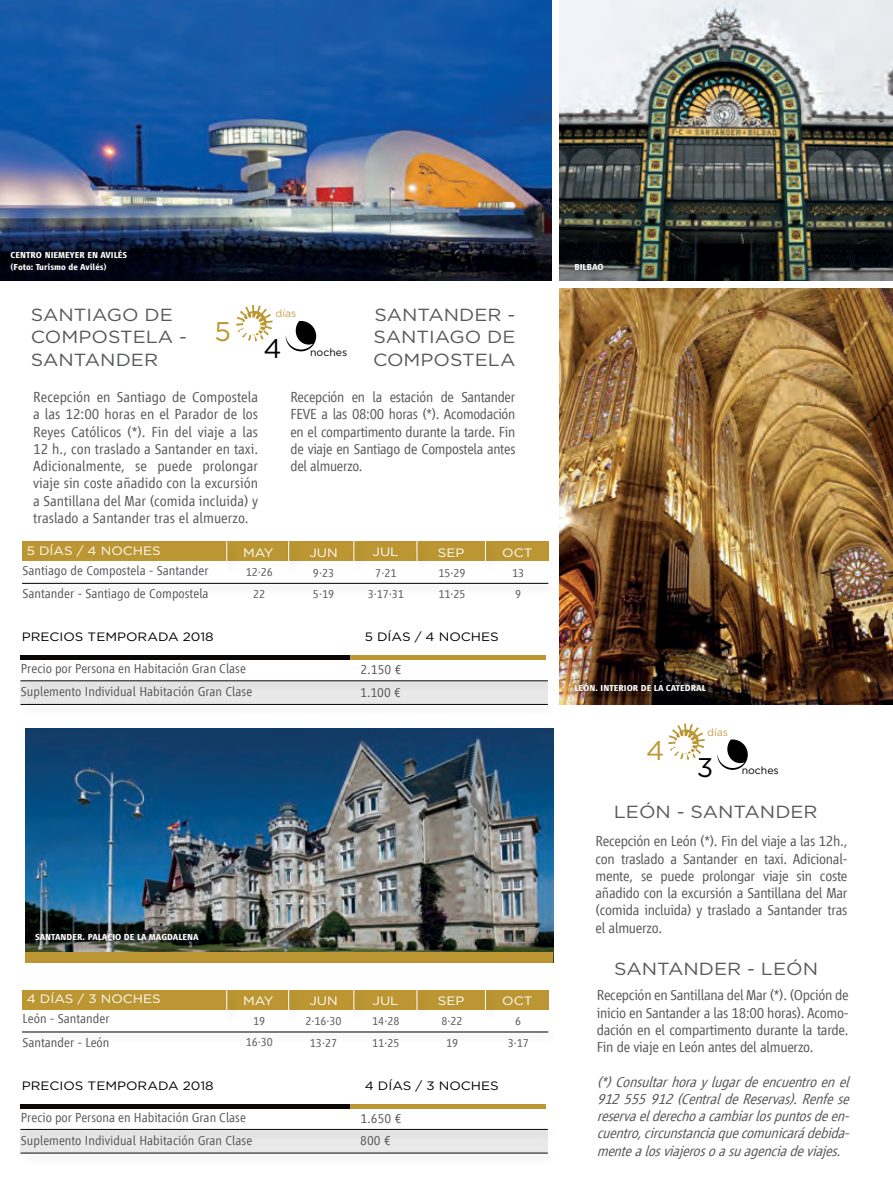
<style>
.page{position:relative;width:893px;height:1191px;background:#fff}
.page>*{position:absolute;margin:0;border:0;box-sizing:border-box;transform-origin:0 0}
.t1{font:27px "Gotham";color:#bb9632}
.t2{font:27px "Gotham";color:#000}
.t3{font:17.55px/22.5px "Gotham";color:#57585a;scale:1.11 1}
.t4{font:300 15px/17.2px "Renfe Vialog";letter-spacing:-.02em;color:#57585a;text-align:justify}
.t5{font:italic 300 15px/17.2px "Renfe Vialog";color:#57585a;text-align:justify}
.t6{font:300 13.5px "Renfe Vialog";color:#57585a}
.t7{font:12.15px "Gotham";color:#000;scale:1.11 1}
.titulo_tabla{font:12.15px "Gotham";color:#fff;scale:1.11 1}
.t8{font:300 12px "Renfe Vialog";color:#57585a}
.t9{font:10.5px "Gotham";color:#000}
.t10{font:10.5px "Gotham";color:#c4a24a}
._05_PIE_DE_FOTO{font:700 9px "Renfe Vialog";color:#fff}
</style>
<div class="page">
<img style="left:560px;top:289px;width:333px;height:415px">
<img style="left:0;top:0;width:551px;height:280px">
<img style="left:25px;top:728px;width:528px;height:224px">
<img style="left:560px;top:0;width:333px;height:280px">
<div style="left:567px;top:255px;width:44px;height:23px;background:#231f20;opacity:.75"></div>
<div style="left:567px;top:675px;width:146px;height:23px;background:#231f20;opacity:.75"></div>
<div style="left:3px;top:243px;width:132px;height:35px;background:#231f20;opacity:.75"></div>
<div style="left:28px;top:926px;width:178px;height:22px;background:#231f20;opacity:.75"></div>
<svg style="left:236px;top:305px;width:37px;height:36px"></svg>
<svg style="left:286px;top:321px;width:30px;height:30px"></svg>
<svg style="left:668px;top:723px;width:37px;height:37px"></svg>
<svg style="left:717px;top:739px;width:31px;height:31px"></svg>
<div style="left:25px;top:952px;width:528px;height:11px;background:#bb9632"></div>
<div style="left:20px;top:681px;width:528px;height:23px;background:#e9e9e9"></div>
<hr style="left:20px;top:655px;width:334px;height:4px;background:#0c0806">
<hr style="left:350px;top:655px;width:196px;height:4px;background:#bb9632">
<div style="left:19px;top:676px;width:539px;height:17px;background:#231f20;opacity:.75"></div>
<hr style="left:20px;top:680px;width:528px;height:1px;background:#0c0806">
<div style="left:19px;top:700px;width:539px;height:17px;background:#231f20;opacity:.75"></div>
<hr style="left:20px;top:704px;width:528px;height:1px;background:#0c0806">
<div style="left:22px;top:541px;width:526px;height:19px;background:#bb9632"></div>
<div style="left:20px;top:579px;width:539px;height:17px;background:#231f20;opacity:.75"></div>
<hr style="left:22px;top:583px;width:526px;height:1px;background:#000">
<div style="left:350px;top:538px;width:16px;height:36px;background:#231f20;opacity:.75"></div>
<svg style="left:354px;top:540px;width:1px;height:24px"></svg>
<div style="left:413px;top:537px;width:16px;height:37px;background:#231f20;opacity:.75"></div>
<svg style="left:417px;top:539px;width:1px;height:24px"></svg>
<div style="left:481px;top:537px;width:17px;height:37px;background:#231f20;opacity:.75"></div>
<svg style="left:485px;top:539px;width:1px;height:24px"></svg>
<div style="left:222px;top:539px;width:17px;height:37px;background:#231f20;opacity:.75"></div>
<svg style="left:226px;top:541px;width:1px;height:24px"></svg>
<div style="left:284px;top:539px;width:17px;height:37px;background:#231f20;opacity:.75"></div>
<svg style="left:288px;top:541px;width:1px;height:24px"></svg>
<div style="left:20px;top:1129px;width:528px;height:24px;background:#e9e9e9"></div>
<div style="left:20px;top:1103px;width:334px;height:5px;background:#0c0806"></div>
<div style="left:350px;top:1103px;width:196px;height:5px;background:#bb9632"></div>
<div style="left:19px;top:1125px;width:539px;height:17px;background:#231f20;opacity:.75"></div>
<hr style="left:20px;top:1129px;width:528px;height:1px;background:#0c0806">
<div style="left:19px;top:1148px;width:539px;height:17px;background:#231f20;opacity:.75"></div>
<hr style="left:20px;top:1152px;width:528px;height:1px;background:#0c0806">
<div style="left:22px;top:990px;width:526px;height:19px;background:#bb9632"></div>
<div style="left:20px;top:1027px;width:539px;height:17px;background:#231f20;opacity:.75"></div>
<hr style="left:22px;top:1031px;width:526px;height:1px;background:#000">
<div style="left:350px;top:986px;width:16px;height:37px;background:#231f20;opacity:.75"></div>
<svg style="left:354px;top:988px;width:1px;height:24px"></svg>
<div style="left:413px;top:985px;width:16px;height:37px;background:#231f20;opacity:.75"></div>
<svg style="left:417px;top:987px;width:1px;height:24px"></svg>
<div style="left:481px;top:985px;width:17px;height:37px;background:#231f20;opacity:.75"></div>
<svg style="left:485px;top:987px;width:1px;height:24px"></svg>
<div style="left:222px;top:988px;width:17px;height:36px;background:#231f20;opacity:.75"></div>
<svg style="left:226px;top:990px;width:1px;height:24px"></svg>
<div style="left:284px;top:988px;width:17px;height:36px;background:#231f20;opacity:.75"></div>
<svg style="left:288px;top:990px;width:1px;height:24px"></svg>
<p class="_05_PIE_DE_FOTO" style="left:11px;top:250px;width:118px">CENTRO NIEMEYER EN AVILÉS</p>
<p class="_05_PIE_DE_FOTO" style="left:11px;top:262px;width:97px">(Foto: Turismo de Avilés)</p>
<p class="t3" style="left:31px;top:303px;width:129px">SANTIAGO DE</p>
<p class="t3" style="left:31px;top:325px;width:142px">COMPOSTELA -</p>
<p class="t3" style="left:31px;top:348px;width:116px">SANTANDER</p>
<p class="t1" style="left:215px;top:314px;width:18px">5</p>
<p class="t10" style="left:275px;top:307px;width:23px">días</p>
<p class="t2" style="left:263px;top:331px;width:20px">4</p>
<p class="t9" style="left:310px;top:345px;width:39px">noches</p>
<p class="t3" style="left:373px;top:303px;width:129px">SANTANDER -<br>SANTIAGO DE</p>
<p class="t3" style="left:373px;top:348px;width:130px">COMPOSTELA</p>
<p class="t4" style="left:33px;top:388px;width:226px">Recepción en Santiago de Compostela a las 12:00 horas en el Parador de los Reyes Católicos (*). Fin del viaje a las 12 h., con traslado a Santander en taxi.<br>Adicionalmente, se puede prolongar viaje sin coste añadido con la excursión a Santillana del Mar (comida incluida) y traslado a Santander tras el almuerzo.</p>
<p class="t4" style="left:290px;top:388px;width:226px">Recepción en la estación de Santander FEVE a las 08:00 horas (*). Acomodación en el compartimento durante la tarde. Fin de viaje en Santiago de Compostela antes del almuerzo.</p>
<p class="titulo_tabla" style="left:27px;top:542px;width:122px">5 DÍAS / 4 NOCHES</p>
<p class="titulo_tabla" style="left:243px;top:544px;width:29px">MAY</p>
<p class="titulo_tabla" style="left:309px;top:544px;width:27px">JUN</p>
<p class="titulo_tabla" style="left:373px;top:544px;width:25px">JUL</p>
<p class="titulo_tabla" style="left:438px;top:544px;width:26px">SEP</p>
<p class="titulo_tabla" style="left:502px;top:544px;width:29px">OCT</p>
<p class="t6" style="left:23px;top:562px;width:188px">Santiago de Compostela - Santander</p>
<p class="t6" style="left:23px;top:586px;width:188px">Santander - Santiago de Compostela</p>
<p class="t8" style="left:246px;top:566px;width:29px">12·26</p>
<p class="t8" style="left:253px;top:587px;width:14px">22</p>
<p class="t8" style="left:438px;top:566px;width:29px">15·29</p>
<p class="t8" style="left:438px;top:587px;width:29px">11·25</p>
<p class="t8" style="left:313px;top:566px;width:23px">9·23</p>
<p class="t8" style="left:313px;top:587px;width:23px">5·19</p>
<p class="t8" style="left:375px;top:566px;width:23px">7·21</p>
<p class="t8" style="left:368px;top:587px;width:38px">3·17·31</p>
<p class="t8" style="left:512px;top:566px;width:14px">13</p>
<p class="t8" style="left:515px;top:587px;width:8px">9</p>
<p class="t7" style="left:22px;top:629px;width:174px">PRECIOS TEMPORADA 2018</p>
<p class="t7" style="left:365px;top:629px;width:122px">5 DÍAS / 4 NOCHES</p>
<p class="t6" style="left:21px;top:661px;width:226px">Precio por Persona en Habitación Gran Clase</p>
<p class="t6" style="left:361px;top:662px;width:42px">2.150 €</p>
<p class="t6" style="left:21px;top:684px;width:233px">Suplemento Individual Habitación Gran Clase</p>
<p class="t6" style="left:360px;top:685px;width:42px">1.100 €</p>
<p class="_05_PIE_DE_FOTO" style="left:35px;top:932px;width:165px">SANTANDER. PALACIO DE LA MAGDALENA</p>
<p class="titulo_tabla" style="left:27px;top:991px;width:122px">4 DÍAS / 3 NOCHES</p>
<p class="titulo_tabla" style="left:243px;top:993px;width:29px">MAY</p>
<p class="titulo_tabla" style="left:309px;top:993px;width:27px">JUN</p>
<p class="titulo_tabla" style="left:373px;top:993px;width:25px">JUL</p>
<p class="titulo_tabla" style="left:438px;top:993px;width:26px">SEP</p>
<p class="titulo_tabla" style="left:502px;top:993px;width:29px">OCT</p>
<p class="t6" style="left:23px;top:1011px;width:89px">León - Santander</p>
<p class="t6" style="left:23px;top:1034px;width:89px">Santander - León</p>
<p class="t8" style="left:253px;top:1014px;width:14px">19</p>
<p class="t8" style="left:246px;top:1035px;width:29px">16·30</p>
<p class="t8" style="left:305px;top:1014px;width:38px">2·16·30</p>
<p class="t8" style="left:310px;top:1036px;width:29px">13·27</p>
<p class="t8" style="left:515px;top:1014px;width:8px">6</p>
<p class="t8" style="left:508px;top:1036px;width:23px">3·17</p>
<p class="t8" style="left:441px;top:1014px;width:23px">8·22</p>
<p class="t8" style="left:446px;top:1036px;width:14px">19</p>
<p class="t8" style="left:372px;top:1014px;width:29px">14·28</p>
<p class="t8" style="left:372px;top:1036px;width:29px">11·25</p>
<p class="t7" style="left:22px;top:1077px;width:174px">PRECIOS TEMPORADA 2018</p>
<p class="t7" style="left:365px;top:1077px;width:122px">4 DÍAS / 3 NOCHES</p>
<p class="t6" style="left:21px;top:1110px;width:226px">Precio por Persona en Habitación Gran Clase</p>
<p class="t6" style="left:361px;top:1111px;width:42px">1.650 €</p>
<p class="t6" style="left:21px;top:1133px;width:233px">Suplemento Individual Habitación Gran Clase</p>
<p class="t6" style="left:360px;top:1133px;width:32px">800 €</p>
<p class="_05_PIE_DE_FOTO" style="left:574px;top:261px;width:31px">BILBAO</p>
<p class="_05_PIE_DE_FOTO" style="left:574px;top:682px;width:133px">LEÓN. INTERIOR DE LA CATEDRAL</p>
<p class="t1" style="left:646px;top:733px;width:20px">4</p>
<p class="t10" style="left:707px;top:725px;width:23px">días</p>
<p class="t2" style="left:697px;top:750px;width:18px">3</p>
<p class="t9" style="left:742px;top:764px;width:39px">noches</p>
<p class="t3" style="left:614px;top:800px;width:185px">LEÓN - SANTANDER</p>
<p class="t4" style="left:595px;top:833px;width:253px">Recepción en León (*). Fin del viaje a las 12h., con traslado a Santander en taxi. Adicional&shy;mente, se puede prolongar viaje sin coste añadido con la excursión a Santillana del Mar (comida incluida) y traslado a Santander tras el almuerzo.</p>
<p class="t3" style="left:614px;top:957px;width:185px">SANTANDER - LEÓN</p>
<p class="t4" style="left:597px;top:986px;width:253px">Recepción en Santillana del Mar (*). (Opción de inicio en Santander a las 18:00 horas). Acomo&shy;dación en el compartimento durante la tarde.<br>Fin de viaje en León antes del almuerzo.</p>
<p class="t5" style="left:597px;top:1073px;width:258px">(*)Consultarhoraylugardeencuentroenel 912555912(CentraldeReservas).Renfese reservaelderechoacambiarlospuntosdeen&shy;cuentro,circunstanciaquecomunicarádebida&shy;mentealosviajerosoasuagenciadeviajes.</p>
</div>
